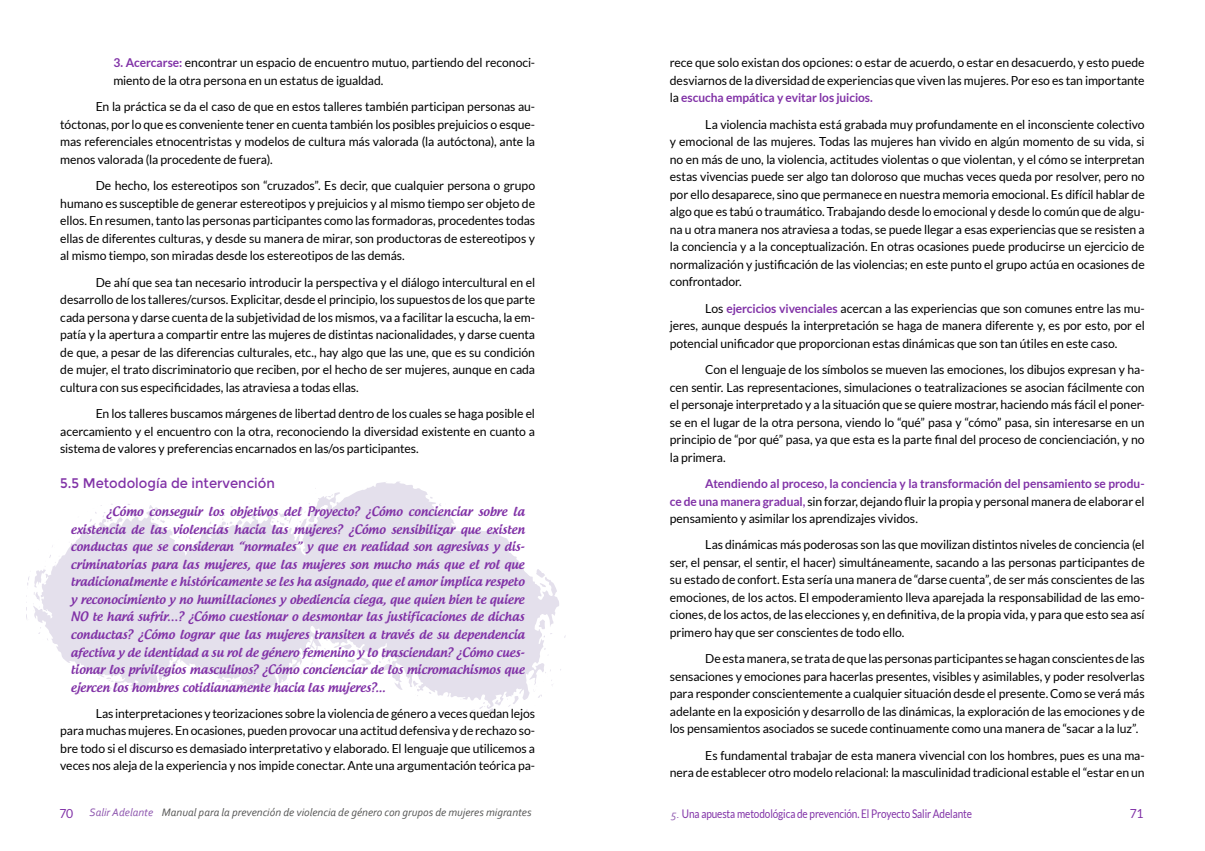
<style>
.page{position:relative;width:1205px;height:851px;background:#fff}
.page>*{position:absolute;margin:0;border:0;box-sizing:border-box;transform-origin:0 0}
.t1{font:13.88px "Montserrat";color:#8132a7;scale:.95 1}
.t2{font:12.5px/17.5px "Lato";letter-spacing:-.005em;color:#000;text-align:justify}
.t3{font:500 12.5px/17.5px "Androgyne";letter-spacing:.01em;color:#8132a7;text-align:justify}
.t4{font:12.5px "Lato";color:#8132a7}
.t5{font:700 12.25px "Lato";letter-spacing:-.005em;color:#8132a7}
.t6{font:11.88px "Lato";letter-spacing:-.01em;color:#8132a7;scale:.84 1}
.t7{font:italic 11.25px "Corbel";color:#575756}
.s1{font-weight:700;font-size:12.25px;color:#8132a7}
.s2{font-weight:400;font-size:12.5px;color:#000}
.s3{color:#8d55ae}
.s4{font-family:"Corbel";font-style:italic;font-size:11.25px;color:#8d55ae}
</style>
<div class="page">
<svg style="left:38px;top:481px;width:521px;height:225px;fill:#e4e0ec"></svg>
<svg style="left:544px;top:647px;width:4px;height:8px"></svg>
<svg style="left:536px;top:568px;width:15px;height:19px"></svg>
<svg style="left:504px;top:669px;width:50px;height:44px"></svg>
<svg style="left:538px;top:619px;width:16px;height:18px"></svg>
<svg style="left:471px;top:702px;width:22px;height:11px"></svg>
<svg style="left:78px;top:503px;width:42px;height:28px"></svg>
<svg style="left:126px;top:503px;width:4px;height:11px"></svg>
<svg style="left:26px;top:537px;width:49px;height:84px"></svg>
<svg style="left:38px;top:627px;width:10px;height:13px"></svg>
<svg style="left:94px;top:673px;width:41px;height:17px"></svg>
<svg style="left:148px;top:679px;width:22px;height:16px"></svg>
<svg style="left:296px;top:665px;width:6px;height:10px"></svg>
<svg style="left:267px;top:682px;width:23px;height:15px"></svg>
<svg style="left:177px;top:662px;width:6px;height:11px"></svg>
<svg style="left:214px;top:676px;width:41px;height:16px"></svg>
<svg style="left:139px;top:504px;width:111px;height:42px"></svg>
<svg style="left:327px;top:494px;width:6px;height:3px"></svg>
<svg style="left:367px;top:486px;width:4px;height:3px"></svg>
<svg style="left:430px;top:496px;width:23px;height:18px"></svg>
<svg style="left:337px;top:643px;width:82px;height:53px"></svg>
<svg style="left:259px;top:502px;width:51px;height:34px"></svg>
<svg style="left:299px;top:545px;width:5px;height:3px"></svg>
<svg style="left:311px;top:631px;width:20px;height:34px"></svg>
<p class="t2" style="left:113px;top:54px;width:423px"><span class="s1">3. Acercarse:</span> encontrar un espacio de encuentro mutuo, partiendo del reconoci&shy;miento de la otra persona en un estatus de igualdad.</p>
<p class="t2" style="left:60px;top:98px;width:476px;text-indent:35px">En la práctica se da el caso de que en estos talleres también participan personas au&shy;tóctonas, por lo que es conveniente tener en cuenta también los posibles prejuicios o esque&shy;mas referenciales etnocentristas y modelos de cultura más valorada (la autóctona), ante la menos valorada (la procedente de fuera).</p>
<p class="t2" style="left:60px;top:177px;width:476px;text-indent:35px">De hecho, los estereotipos son “cruzados”. Es decir, que cualquier persona o grupo humano es susceptible de generar estereotipos y prejuicios y al mismo tiempo ser objeto de ellos. En resumen, tanto las personas participantes como las formadoras, procedentes todas ellas de diferentes culturas, y desde su manera de mirar, son productoras de estereotipos y al mismo tiempo, son miradas desde los estereotipos de las demás.</p>
<p class="t2" style="left:60px;top:273px;width:476px;text-indent:35px">De ahí que sea tan necesario introducir la perspectiva y el diálogo intercultural en el desarrollo de los talleres/cursos. Explicitar, desde el principio, los supuestos de los que parte cada persona y darse cuenta de la subjetividad de los mismos, va a facilitar la escucha, la em&shy;patía y la apertura a compartir entre las mujeres de distintas nacionalidades, y darse cuenta de que, a pesar de las diferencias culturales, etc., hay algo que las une, que es su condición de mujer, el trato discriminatorio que reciben, por el hecho de ser mujeres, aunque en cada cultura con sus especificidades, las atraviesa a todas ellas.</p>
<p class="t2" style="left:60px;top:404px;width:476px;text-indent:35px">En los talleres buscamos márgenes de libertad dentro de los cuales se haga posible el acercamiento y el encuentro con la otra, reconociendo la diversidad existente en cuanto a sistema de valores y preferencias encarnados en las/os participantes.</p>
<p class="t1" style="left:60px;top:475px;width:227px">5.5 Metodología de intervención</p>
<p class="t3" style="left:71px;top:503px;width:455px;text-indent:35px">¿Cómo conseguir los objetivos del Proyecto? ¿Cómo concienciar sobre la existencia de las violencias hacia las mujeres? ¿Cómo sensibilizar que existen conductas que se consideran “normales” y que en realidad son agresivas y dis&shy;criminatorias para las mujeres, que las mujeres son mucho más que el rol que tradicionalmente e históricamente se les ha asignado, que el amor implica respeto y reconocimiento y no humillaciones y obediencia ciega, que quien bien te quiere NO te hará sufrir…? ¿Cómo cuestionar o desmontar las justificaciones de dichas conductas? ¿Cómo lograr que las mujeres transiten a través de su dependencia afectiva y de identidad a su rol de género femenino y lo trasciendan? ¿Cómo cues&shy;tionar los privilegios masculinos? ¿Cómo concienciar de los micromachismos que ejercen los hombres cotidianamente hacia las mujeres?...</p>
<p class="t2" style="left:60px;top:704px;width:476px;text-indent:35px">Las interpretaciones y teorizaciones sobre la violencia de género a veces quedan lejos para muchas mujeres. En ocasiones, pueden provocar una actitud defensiva y de rechazo so&shy;bre todo si el discurso es demasiado interpretativo y elaborado. El lenguaje que utilicemos a veces nos aleja de la experiencia y nos impide conectar. Ante una argumentación teórica pa-</p>
<p class="t2" style="left:670px;top:54px;width:476px">rece que solo existan dos opciones: o estar de acuerdo, o estar en desacuerdo, y esto puede desviarnos de la diversidad de experiencias que viven las mujeres. Por eso es tan importante</p>
<p class="t5" style="left:670px;top:91px;width:205px"><span class="s2">la</span> escucha empática y evitar los juicios.</p>
<p class="t2" style="left:670px;top:115px;width:476px;text-indent:35px">La violencia machista está grabada muy profundamente en el inconsciente colectivo y emocional de las mujeres. Todas las mujeres han vivido en algún momento de su vida, si no en más de uno, la violencia, actitudes violentas o que violentan, y el cómo se interpretan estas vivencias puede ser algo tan doloroso que muchas veces queda por resolver, pero no por ello desaparece, sino que permanece en nuestra memoria emocional. Es difícil hablar de algo que es tabú o traumático. Trabajando desde lo emocional y desde lo común que de algu&shy;na u otra manera nos atraviesa a todas, se puede llegar a esas experiencias que se resisten a la conciencia y a la conceptualización. En otras ocasiones puede producirse un ejercicio de normalización y justificación de las violencias; en este punto el grupo actúa en ocasiones de confrontador.</p>
<p class="t2" style="left:670px;top:299px;width:476px;text-indent:35px">Los <span class="s1">ejercicios vivenciales</span> acercan a las experiencias que son comunes entre las mu&shy;jeres, aunque después la interpretación se haga de manera diferente y, es por esto, por el potencial unificador que proporcionan estas dinámicas que son tan útiles en este caso.</p>
<p class="t2" style="left:670px;top:360px;width:476px;text-indent:35px">Con el lenguaje de los símbolos se mueven las emociones, los dibujos expresan y ha&shy;cen sentir. Las representaciones, simulaciones o teatralizaciones se asocian fácilmente con el personaje interpretado y a la situación que se quiere mostrar, haciendo más fácil el poner&shy;se en el lugar de la otra persona, viendo lo “qué” pasa y “cómo” pasa, sin interesarse en un principio de “por qué” pasa, ya que esta es la parte final del proceso de concienciación, y no la primera.</p>
<p class="t5" style="left:705px;top:476px;width:441px">Atendiendo al proceso, la conciencia y la transformación del pensamiento se produ-</p>
<p class="t2" style="left:670px;top:492px;width:476px"><span class="s1">ce de una manera gradual,</span> sin forzar, dejando fluir la propia y personal manera de elaborar el pensamiento y asimilar los aprendizajes vividos.</p>
<p class="t2" style="left:670px;top:536px;width:476px;text-indent:35px">Las dinámicas más poderosas son las que movilizan distintos niveles de conciencia (el ser, el pensar, el sentir, el hacer) simultáneamente, sacando a las personas participantes de su estado de confort. Esta sería una manera de “darse cuenta”, de ser más conscientes de las emociones, de los actos. El empoderamiento lleva aparejada la responsabilidad de las emo&shy;ciones, de los actos, de las elecciones y, en definitiva, de la propia vida, y para que esto sea así primero hay que ser conscientes de todo ello.</p>
<p class="t2" style="left:670px;top:650px;width:476px;text-indent:35px">De esta manera, se trata de que las personas participantes se hagan conscientes de las sensaciones y emociones para hacerlas presentes, visibles y asimilables, y poder resolverlas para responder conscientemente a cualquier situación desde el presente. Como se verá más adelante en la exposición y desarrollo de las dinámicas, la exploración de las emociones y de los pensamientos asociados se sucede continuamente como una manera de “sacar a la luz”.</p>
<p class="t2" style="left:670px;top:746px;width:476px;text-align:right">Es fundamental trabajar de esta manera vivencial con los hombres, pues es una ma-<br>nera de establecer otro modelo relacional: la masculinidad tradicional estable el “estar en un</p>
<p class="t4" style="left:59px;top:806px;width:15px">70</p>
<p class="t7" style="left:90px;top:805px;width:443px"><span class="s3">Salir Adelante</span> Manual para la prevención de violencia de género con grupos de mujeres migrantes</p>
<p class="t6" style="left:671px;top:806px;width:360px"><span class="s4">5.</span> Una apuesta metodológica de prevención. El Proyecto Salir Adelante</p>
<p class="t4" style="left:1130px;top:806px;width:15px">71</p>
</div>
